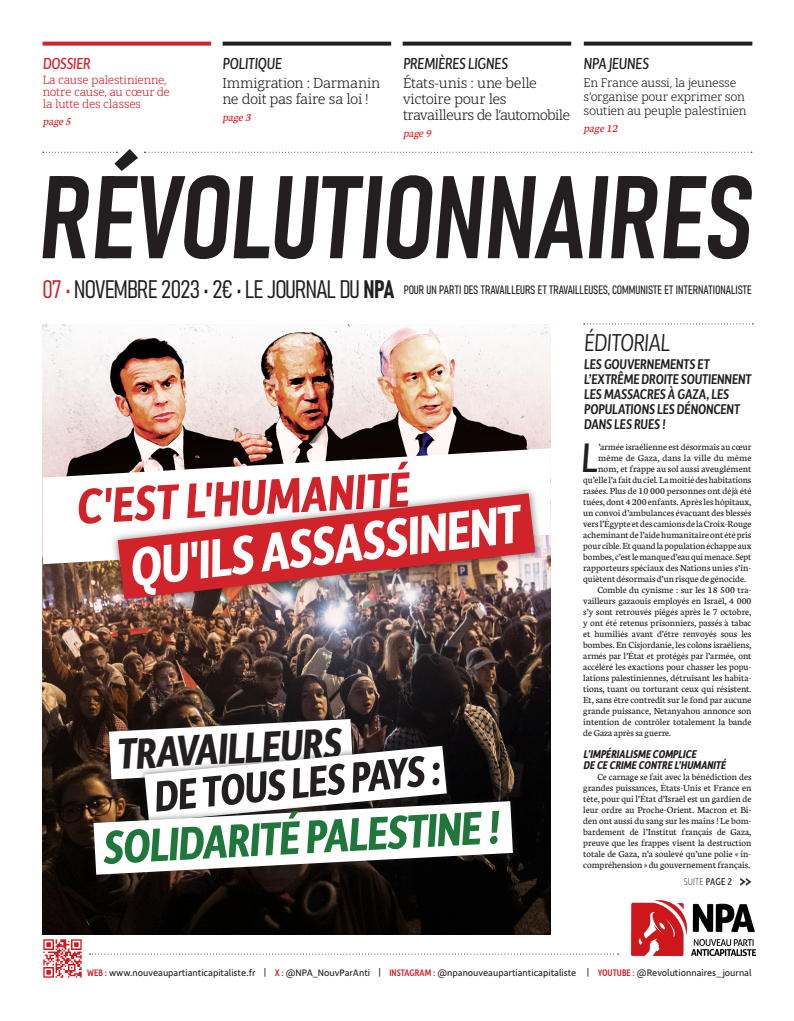
<style>
.page{position:relative;width:794px;height:1021px;background:#fff}
.page>*{position:absolute;margin:0;border:0;box-sizing:border-box;transform-origin:0 0}
.t1{font:115.6px "Bahnschrift";color:#231f20}
.t2{font:700 57.4px "Depot New Condensed";color:#fff}
.t3{font:700 52.6px "Depot New Condensed";color:#d1232a}
.t4{font:700 50px "Depot New Condensed";color:#20773b}
.t5{font:700 46.1px "Depot New Condensed";color:#231f20}
.Texte_courant_premier_paragraphe__lettri{font:43.8px "Depot New Condensed";color:#231f20}
.Titre_3{font:300 26px "Depot New Condensed";color:#231f20}
.t6{font:25px "Bahnschrift";letter-spacing:-.02em;color:#231f20}
.Sous-titres{font:22px "Bahnschrift";color:#231f20}
.t7{font:17px "Depot New Condensed";color:#231f20}
.t8{font:17px "Depot New Condensed";color:#d0232a}
.Titre_3-2{font:500 15px/15px "Depot New Condensed";color:#231f20}
.t9{font:14px/16px "Open Serif";letter-spacing:-.03em;color:#231f20}
.t10{font:12px/14px "Open Serif";letter-spacing:-.025em;color:#231f20}
.t11{font:12px "Bahnschrift";color:#231f20}
.Sous-titres-2{font:italic 700 12px/11px "Depot New Condensed";color:#231f20}
.t12{font:italic 12px "Neuton";color:#d1232a}
.t13{font:11.5px/12px "Open Serif";letter-spacing:-.02em;color:#d0232a}
.t14{font:100 10.5px "Depot New Condensed";letter-spacing:.02em;color:#231f20}
.Texte_article{font:10.1px "Depot New";color:#231f20}
.Texte_courant{font:10px/11px "Neuton";color:#231f20;text-align:justify}
.Texte_courant_premier_paragraphe__lettri-2{font:10px "Neuton";color:#231f20}
.Texte_courant_premier_paragraphe__lettri-3{font:10px "Neuton";color:#231f20;scale:1.04 1}
.s1{font-family:"Droid Serif";font-size:10px}
.s2{color:#d1232a}
.s3{font-weight:400}
.s4{font-family:"Depot New Condensed";font-weight:500;color:#d1232a}
</style>
<div class="page">
<img style="left:632px;top:901px;width:123px;height:54px">
<svg style="left:43px;top:152px;width:74px;height:1px"></svg>
<svg style="left:144px;top:152px;width:608px;height:1px"></svg>
<svg style="left:43px;top:42px;width:168px;height:4px"></svg>
<svg style="left:223px;top:42px;width:168px;height:4px"></svg>
<svg style="left:402px;top:42px;width:169px;height:4px"></svg>
<svg style="left:584px;top:42px;width:168px;height:4px"></svg>
<svg style="left:90px;top:953px;width:528px;height:1px"></svg>
<svg style="left:584px;top:323px;width:169px;height:1px"></svg>
<img style="left:43px;top:324px;width:508px;height:610px">
<img style="left:43px;top:448px;width:508px;height:116px">
<img style="left:42px;top:933px;width:45px;height:45px">
<img style="left:55px;top:457px;width:496px;height:178px">
<svg style="left:60px;top:692px;width:342px;height:80px;background:#36261f"></svg>
<svg style="left:95px;top:717px;width:401px;height:55px"></svg>
<svg style="left:42px;top:772px;width:509px;height:131px"></svg>
<p class="t8" style="left:43px;top:52px;width:51px">DOSSIER</p>
<p class="t13" style="left:43px;top:73px;width:129px">La cause palestinienne, notre cause, au cœur de la lutte des classes</p>
<p class="t12" style="left:43px;top:115px;width:32px">page 5</p>
<p class="t7" style="left:222px;top:52px;width:62px">POLITIQUE</p>
<p class="t9" style="left:222px;top:74px;width:159px">Immigration : Darmanin ne doit pas faire sa loi !</p>
<p class="t12" style="left:222px;top:111px;width:32px">page 3</p>
<p class="t7" style="left:403px;top:52px;width:108px">PREMIÈRES LIGNES</p>
<p class="t9" style="left:403px;top:74px;width:169px">États-unis : une belle victoire pour les travailleurs de l’automobile</p>
<p class="t12" style="left:403px;top:127px;width:32px">pag<span class="s1">e</span> 9</p>
<p class="t7" style="left:583px;top:52px;width:68px">NPA JEUNES</p>
<p class="t10" style="left:583px;top:75px;width:164px">En France aussi, la jeunesse s’organise pour exprimer son soutien au peuple palestinien</p>
<p class="t12" style="left:583px;top:122px;width:38px">page 12</p>
<p class="t1" style="left:37px;top:130px;width:730px">RÉVOLUTIONNAIRES</p>
<p class="t11" style="left:404px;top:281px;width:349px">POUR UN PARTI DES TRAVAILLEURS ET TRAVAILLEUSES, COMMUNISTE ET INTERNATIONALISTE</p>
<p class="t6" style="left:42px;top:270px;width:354px"><span class="s2">07 •</span> NOVEMBRE 2023 • 2€ • LE JOURNAL DU NPA</p>
<p class="t3" style="left:73px;top:472px;width:335px;rotate:-3deg">C'EST L'HUMANITÉ</p>
<p class="t2" style="left:124px;top:529px;width:394px;rotate:-6deg">QU'ILS ASSASSINENT</p>
<p class="t5" style="left:115px;top:724px;width:227px;rotate:-3deg">TRAVAILLEURS</p>
<p class="t5" style="left:149px;top:768px;width:290px;rotate:-6deg">DE TOUS LES PAYS :</p>
<p class="t4" style="left:100px;top:815px;width:400px;rotate:-3deg">SOLIDARITÉ PALESTINE !</p>
<p class="Titre_3" style="left:584px;top:326px;width:90px">ÉDITORIAL</p>
<p class="Titre_3-2" style="left:584px;top:355px;width:170px">LES GOUVERNEMENTS ET<br>L’EXTRÊME DROITE SOUTIENNENT<br>LES MASSACRES À GAZA,LES<br>POPULATIONS LES DÉNONCENT<br>DANS LES RUES !</p>
<p class="Texte_courant_premier_paragraphe__lettri" style="left:580px;top:429px;width:23px">L</p>
<p class="Texte_courant_premier_paragraphe__lettri-2" style="left:598px;top:441px;width:155px">’armée israélienne est désormais au cœur</p>
<p class="Texte_courant_premier_paragraphe__lettri-3" style="left:598px;top:452px;width:149px">même de Gaza, dans la ville du même</p>
<p class="Texte_courant_premier_paragraphe__lettri-2" style="left:598px;top:463px;width:155px">nom, et frappe au sol aussi aveuglément</p>
<p class="Texte_courant_premier_paragraphe__lettri-2" style="left:583px;top:474px;width:170px">qu’elle l’a fait du ciel. La moitié des habitations</p>
<p class="Texte_courant_premier_paragraphe__lettri-2" style="left:583px;top:485px;width:170px">rasées. Plus de 10 000 personnes ont déjà été</p>
<p class="Texte_courant_premier_paragraphe__lettri-2" style="left:583px;top:496px;width:170px">tuées, dont 4 200 enfants. Après les hôpitaux,</p>
<p class="Texte_courant_premier_paragraphe__lettri-2" style="left:583px;top:507px;width:170px">un convoi d’ambulances évacuant des blessés</p>
<p class="Texte_courant_premier_paragraphe__lettri-2" style="left:583px;top:518px;width:170px">vers l’Égypte et des camions de la Croix-Rouge</p>
<p class="Texte_courant_premier_paragraphe__lettri-2" style="left:583px;top:529px;width:170px">acheminant de l’aide humanitaire ont été pris</p>
<p class="Texte_courant_premier_paragraphe__lettri-2" style="left:583px;top:540px;width:170px">pour cible. Et quand la population échappe aux</p>
<p class="Texte_courant_premier_paragraphe__lettri-2" style="left:583px;top:551px;width:170px">bombes, c’est le manque d’eau qui menace. Sept</p>
<p class="Texte_courant_premier_paragraphe__lettri-2" style="left:583px;top:562px;width:170px">rapporteurs spéciaux des Nations unies s’in-</p>
<p class="Texte_courant_premier_paragraphe__lettri-2" style="left:583px;top:573px;width:164px">quiètent désormais d’un risque de génocide.</p>
<p class="Texte_courant" style="left:583px;top:584px;width:170px;text-indent:14px">Comble du cynisme : sur les 18 500 tra&shy;vailleurs gazaouis employés en Israël, 4 000 s’y sont retrouvés piégés après le 7 octobre, y ont été retenus prisonniers, passés à tabac et humiliés avant d’être renvoyés sous les bombes. En Cisjordanie, les colons israéliens, armés par l’État et protégés par l’armée, ont accéléré les exactions pour chasser les popu&shy;lations palestiniennes, détruisant les habita&shy;tions, tuant ou torturant ceux qui résistent.<br>Et, sans être contredit sur le fond par aucune grande puissance, Netanyahou annonce son intention de contrôler totalement la bande de Gaza après sa guerre.</p>
<p class="Sous-titres-2" style="left:583px;top:748px;width:146px">L’IMPÉRIALISME COMPLICE<br>DE CE CRIME CONTRE L’HUMANITÉ</p>
<p class="Texte_courant" style="left:583px;top:771px;width:170px;text-indent:14px">Ce carnage se fait avec la bénédiction des grandes puissances, États-Unis et France en tête, pour qui l’État d’Israël est un gardien de leur ordre au Proche-Orient. Macron et Bi&shy;den ont aussi du sang sur les mains ! Le bom&shy;bardement de l’Institut français de Gaza, preuve que les frappes visent la destruction totale de Gaza, n’a soulevé qu’une polie « in&shy;compréhension » du gouvernement français.</p>
<p class="t14" style="left:683px;top:874px;width:50px">SUITE <span class="s3">PAGE 2</span></p>
<p class="Sous-titres" style="left:740px;top:864px;width:13px">&gt;&gt;</p>
<p class="Texte_article" style="left:87px;top:966px;width:666px"><span class="s4">WEB :</span> www.nouveaupartianticapitaliste.fr | <span class="s4">X :</span> @NPA_NouvParAnti | <span class="s4">INSTAGRAM :</span> @npanouveaupartianticapitaliste | <span class="s4">YOUTUBE :</span> @Revolutionnaires_ journal</p>
</div>
